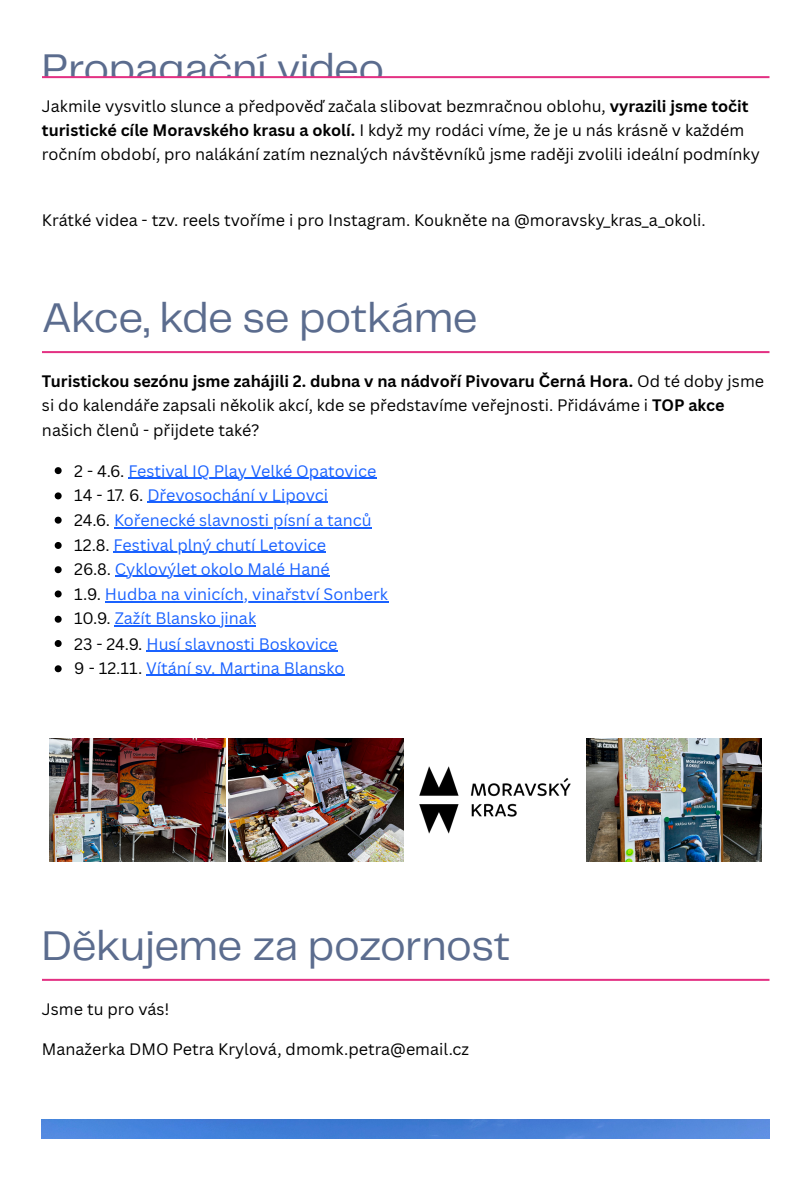
<style>
.page{position:relative;width:810px;height:1181px;background:#fff}
.page>*{position:absolute;margin:0;border:0;box-sizing:border-box;transform-origin:0 0}
.t1{font:43.05px "Telegraf";letter-spacing:-.015em;color:#5b6c8e}
.t2{font:16.2px/24.3px "Canva Sans";color:#000}
.t3{font:16.2px "Canva Sans";color:#1a62ff}
.s1{font-weight:700}
.s2{color:#000}
</style>
<div class="page">
<hr style="left:42px;top:76px;width:727px;height:2px;background:#e33183">
<hr style="left:42px;top:351px;width:727px;height:2px;background:#e33183">
<hr style="left:128px;top:477px;width:248px;height:1px;background:#1a62ff">
<svg style="left:55px;top:467px;width:7px;height:7px"></svg>
<hr style="left:147px;top:502px;width:181px;height:1px;background:#1a62ff">
<svg style="left:55px;top:492px;width:7px;height:7px"></svg>
<hr style="left:114px;top:527px;width:258px;height:1px;background:#1a62ff">
<svg style="left:55px;top:516px;width:7px;height:7px"></svg>
<hr style="left:114px;top:551px;width:212px;height:1px;background:#1a62ff">
<svg style="left:55px;top:542px;width:7px;height:7px"></svg>
<hr style="left:115px;top:575px;width:215px;height:2px;background:#1a62ff">
<svg style="left:55px;top:566px;width:7px;height:7px"></svg>
<hr style="left:105px;top:601px;width:283px;height:1px;background:#1a62ff">
<svg style="left:55px;top:590px;width:7px;height:7px"></svg>
<hr style="left:115px;top:625px;width:141px;height:1px;background:#1a62ff">
<svg style="left:55px;top:615px;width:7px;height:7px"></svg>
<hr style="left:146px;top:650px;width:191px;height:1px;background:#1a62ff">
<svg style="left:55px;top:640px;width:7px;height:7px"></svg>
<hr style="left:146px;top:675px;width:199px;height:1px;background:#1a62ff">
<svg style="left:55px;top:665px;width:7px;height:7px"></svg>
<img style="left:50px;top:738px;width:175px;height:123px">
<img style="left:229px;top:738px;width:175px;height:123px">
<img style="left:419px;top:766px;width:152px;height:68px">
<img style="left:586px;top:738px;width:176px;height:123px">
<hr style="left:42px;top:978px;width:727px;height:2px;background:#e33183">
<img style="left:42px;top:1119px;width:727px;height:19px">
<p class="t1" style="left:42px;top:51px;width:344px">Propagační video</p>
<p class="t2" style="left:42px;top:93px;width:719px">Jakmile vysvitlo slunce a předpověď začala slibovat bezmračnou oblohu, <span class="s1">vyrazili jsme točit turistické cíle Moravského krasu a okolí.</span> I když my rodáci víme, že je u nás krásně v každém ročním období, pro nalákání zatím neznalých návštěvníků jsme raději zvolili ideální podmínky</p>
<p class="t2" style="left:42px;top:207px;width:665px">Krátké videa - tzv. reels tvoříme i pro Instagram. Koukněte na @moravsky_kras_a_okoli.</p>
<p class="t1" style="left:42px;top:299px;width:437px">Akce, kde se potkáme</p>
<p class="t2" style="left:42px;top:368px;width:724px;line-height:24.8px"><span class="s1">Turistickou sezónu jsme zahájili 2. dubna v na nádvoří Pivovaru Černá Hora.</span> Od té doby jsme si do kalendáře zapsali několik akcí, kde se představíme veřejnosti. Přidáváme i <span class="s1">TOP akce </span>našich členů - přijdete také?</p>
<p class="t3" style="left:74px;top:459px;width:304px"><span class="s2">2 - 4.6.</span> Festival IQ Play Velké Opatovice</p>
<p class="t3" style="left:74px;top:483px;width:255px"><span class="s2">14 - 17. 6.</span> Dřevosochání v Lipovci</p>
<p class="t3" style="left:74px;top:509px;width:299px"><span class="s2">24.6.</span> Kořenecké slavnosti písní a tanců</p>
<p class="t3" style="left:74px;top:533px;width:253px"><span class="s2">12.8.</span> Festival plný chutí Letovice</p>
<p class="t3" style="left:74px;top:557px;width:257px"><span class="s2">26.8.</span> Cyklovýlet okolo Malé Hané</p>
<p class="t3" style="left:74px;top:582px;width:315px"><span class="s2">1.9.</span> Hudba na vinicích, vinařství Sonberk</p>
<p class="t3" style="left:74px;top:607px;width:183px"><span class="s2">10.9.</span> Zažít Blansko jinak</p>
<p class="t3" style="left:74px;top:632px;width:265px"><span class="s2">23 - 24.9.</span> Husí slavnosti Boskovice</p>
<p class="t3" style="left:74px;top:656px;width:272px"><span class="s2">9 - 12.11.</span> Vítání sv. Martina Blansko</p>
<p class="t1" style="left:42px;top:927px;width:470px">Děkujeme za pozornost</p>
<p class="t2" style="left:42px;top:996px;width:129px">Jsme tu pro vás!</p>
<p class="t2" style="left:42px;top:1036px;width:429px">Manažerka DMO Petra Krylová, dmomk.petra@email.cz</p>
</div>
